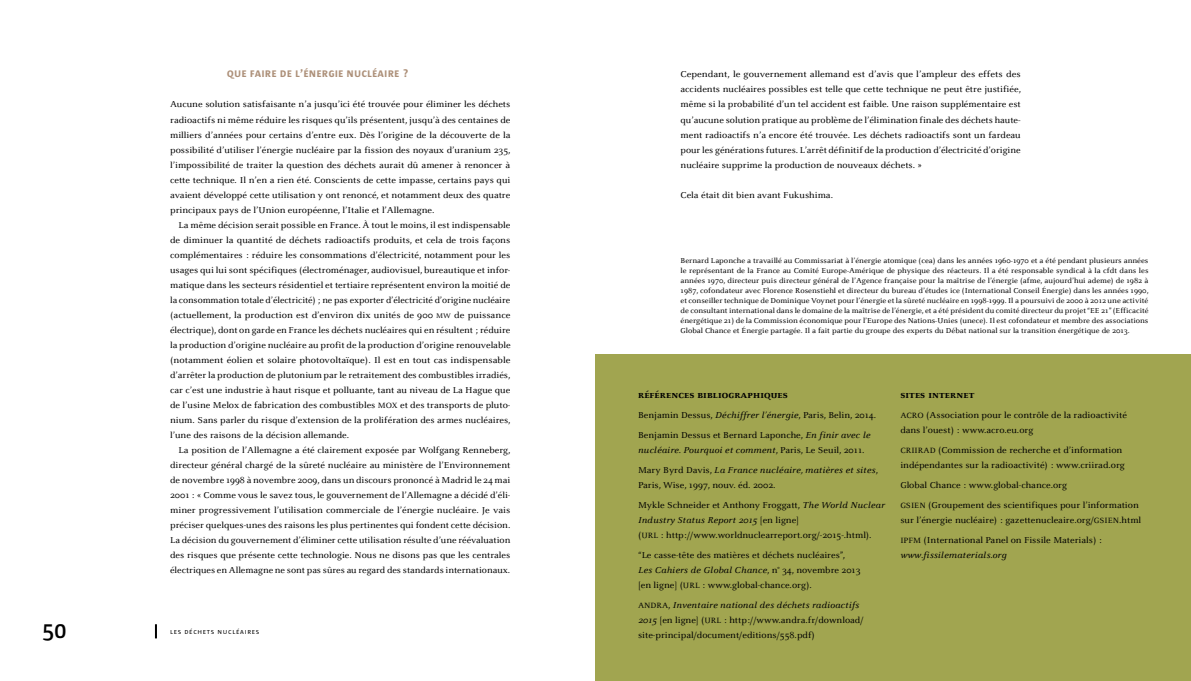
<style>
.page{position:relative;width:1191px;height:681px;background:#fff}
.page>*{position:absolute;margin:0;border:0;box-sizing:border-box;transform-origin:0 0}
.t1{font:600 24px "Sun";color:#000}
.t2{font:11.5px "Sun Bold Caps";letter-spacing:.01em;color:#ad9079}
.t3{font:10.5px "Celeste ST SC Bold";letter-spacing:.01em;color:#000}
.t4{font:9px/15px "Celeste ST";color:#000}
.t5{font:8px "Celeste ST";color:#000}
.t6{font:7.5px/10px "Celeste ST";color:#000;text-align:justify}
.t7{font:7px "Sun Caps";letter-spacing:.1em;color:#000}
.s1{font-size:7px}
.s2{font-size:8px}
.s3{font-style:italic}
</style>
<div class="page">
<svg style="left:155px;top:624px;width:2px;height:14px"></svg>
<div style="left:595px;top:354px;width:596px;height:326px;background:#a1a550"></div>
<p class="t2" style="left:227px;top:67px;width:183px">que faire de l’énergie nucléaire ?</p>
<p class="t4" style="left:170px;top:97px;width:342px;text-align:justify">Aucune solution satisfaisante n’a jusqu’ici été trouvée pour éliminer les déchets radioactifs ni même réduire les risques qu’ils présentent, jusqu’à des centaines de milliers d’années pour certains d’entre eux. Dès l’origine de la découverte de la possibilité d’utiliser l’énergie nucléaire par la fission des noyaux d’uranium 235, l’impossibilité de traiter la question des déchets aurait dû amener à renoncer à cette technique. Il n’en a rien été. Conscients de cette impasse, certains pays qui avaient développé cette utilisation y ont renoncé, et notamment deux des quatre principaux pays de l’Union européenne, l’Italie et l’Allemagne.</p>
<p class="t4" style="left:170px;top:217px;width:342px;text-align:justify;text-indent:9px">La même décision serait possible en France. À tout le moins, il est indispensable de diminuer la quantité de déchets radioactifs produits, et cela de trois façons complémentaires : réduire les consommations d’électricité, notamment pour les usages qui lui sont spécifiques (électroménager, audiovisuel, bureautique et infor&shy;matique dans les secteurs résidentiel et tertiaire représentent environ la moitié de la consommation totale d’électricité) ; ne pas exporter d’électricité d’origine nucléaire (actuellement, la production est d’environ dix unités de 900 <span class="s1">MW</span> de puissance électrique), dont on garde en France les déchets nucléaires qui en résultent ; réduire la production d’origine nucléaire au profit de la production d’origine renouvelable (notamment éolien et solaire photovoltaïque). Il est en tout cas indispensable d’arrêter la production de plutonium par le retraitement des combustibles irradiés, car c’est une industrie à haut risque et polluante, tant au niveau de La Hague que de l’usine Melox de fabrication des combustibles <span class="s2">mox</span> et des transports de pluto&shy;nium. Sans parler du risque d’extension de la prolifération des armes nucléaires, l’une des raisons de la décision allemande.</p>
<p class="t4" style="left:170px;top:442px;width:342px;text-align:justify;text-indent:9px">La position de l’Allemagne a été clairement exposée par Wolfgang Renneberg, directeur général chargé de la sûreté nucléaire au ministère de l’Environnement de novembre 1998 à novembre 2009, dans un discours prononcé à Madrid le 24 mai 2001 : « Comme vous le savez tous, le gouvernement de l’Allemagne a décidé d’éli&shy;miner progressivement l’utilisation commerciale de l’énergie nucléaire. Je vais préciser quelques-unes des raisons les plus pertinentes qui fondent cette décision.<br>La décision du gouvernement d’éliminer cette utilisation résulte d’une réévaluation des risques que présente cette technologie. Nous ne disons pas que les centrales électriques en Allemagne ne sont pas sûres au regard des standards internationaux.</p>
<h1 class="t1" style="left:43px;top:617px;width:25px">50</h1>
<p class="t7" style="left:170px;top:627px;width:91px">les déchets nucléaires</p>
<p class="t4" style="left:680px;top:67px;width:342px;text-align:justify">Cependant, le gouvernement allemand est d’avis que l’ampleur des effets des accidents nucléaires possibles est telle que cette technique ne peut être justifiée, même si la probabilité d’un tel accident est faible. Une raison supplémentaire est qu’aucune solution pratique au problème de l’élimination finale des déchets haute&shy;ment radioactifs n’a encore été trouvée. Les déchets radioactifs sont un fardeau pour les générations futures. L’arrêt définitif de la production d’électricité d’origine nucléaire supprime la production de nouveaux déchets. »</p>
<p class="t4" style="left:680px;top:187px;width:154px">Cela était dit bien avant Fukushima.</p>
<p class="t6" style="left:680px;top:255px;width:469px">Bernard Laponche a travaillé au Commissariat à l’énergie atomique (cea) dans les années 1960-1970 et a été pendant plusieurs années le représentant de la France au Comité Europe-Amérique de physique des réacteurs. Il a été responsable syndical à la cfdt dans les années 1970, directeur puis directeur général de l’Agence française pour la maîtrise de l’énergie (afme, aujourd’hui ademe) de 1982 à 1987, cofondateur avec Florence Rosenstiehl et directeur du bureau d’études ice (International Conseil Énergie) dans les années 1990, et conseiller technique de Dominique Voynet pour l’énergie et la sûreté nucléaire en 1998-1999. Il a poursuivi de 2000 à 2012 une activité de consultant international dans le domaine de la maîtrise de l’énergie, et a été président du comité directeur du projet “EE 21” (Efficacité énergétique 21) de la Commission économique pour l’Europe des Nations-Unies (unece). Il est cofondateur et membre des associations Global Chance et Énergie partagée. Il a fait partie du groupe des experts du Débat national sur la transition énergétique de 2013.</p>
<p class="t3" style="left:638px;top:388px;width:151px">références bibliographiques</p>
<p class="t4" style="left:638px;top:407px;width:239px">Benjamin Dessus, <span class="s3">Déchiffrer l’énergie</span>, Paris, Belin, 2014.</p>
<p class="t4" style="left:638px;top:427px;width:234px">Benjamin Dessus et Bernard Laponche, <span class="s3">En finir avec le nucléaire. Pourquoi et comment</span>, Paris, Le Seuil, 2011.</p>
<p class="t4" style="left:638px;top:462px;width:242px">Mary Byrd Davis, <span class="s3">La France nucléaire, matières et sites</span>,<br>Paris, Wise, 1997, nouv. éd. 2002.</p>
<p class="t4" style="left:638px;top:497px;width:248px">Mykle Schneider et Anthony Froggatt, <span class="s3">The World Nuclear<br>Industry Status Report 2015</span> [en ligne]<br>(<span class="s2">url</span> : http://www.worldnuclearreport.org/-2015-.html).</p>
<p class="t4" style="left:638px;top:547px;width:224px">“Le casse-tête des matières et déchets nucléaires”,<br><span class="s3">Les Cahiers de Global Chance</span>, n° 34, novembre 2013 [en ligne] (<span class="s2">u rl</span> : www.global-chance.org).</p>
<p class="t4" style="left:638px;top:597px;width:227px"><span class="s2">and ra</span>, <span class="s3">Inventaire national des déchets radioactifs<br>2015</span> [en ligne] (<span class="s2">u rl</span> : http://www.andra.fr/download/ site-principal/document/editions/558.pdf)</p>
<p class="t3" style="left:900px;top:388px;width:76px">sites internet</p>
<p class="t4" style="left:900px;top:407px;width:228px"><span class="s2">ac ro</span> (Association pour le contrôle de la radioactivité dans l’ouest) : www.acro.eu.org</p>
<p class="t4" style="left:900px;top:442px;width:226px"><span class="s2">c rii rad</span> (Commission de recherche et d’information indépendantes sur la radioactivité) : www.criirad.org</p>
<p class="t4" style="left:900px;top:477px;width:168px">Global Chance : www.global-chance.org</p>
<p class="t5" style="left:900px;top:500px;width:6px">gsien</p>
<p class="t4" style="left:900px;top:497px;width:242px;text-align:right">(Groupement des scientifiques pour l’information<br>sur l’énergie nucléaire) : gazettenucleaire.org/<span class="s2">GSIEN</span>.html</p>
<p class="t4" style="left:900px;top:532px;width:203px"><span class="s2">ipf m</span> (International Panel on Fissile Materials) : <span class="s3">www.fissilematerials.org</span></p>
</div>
